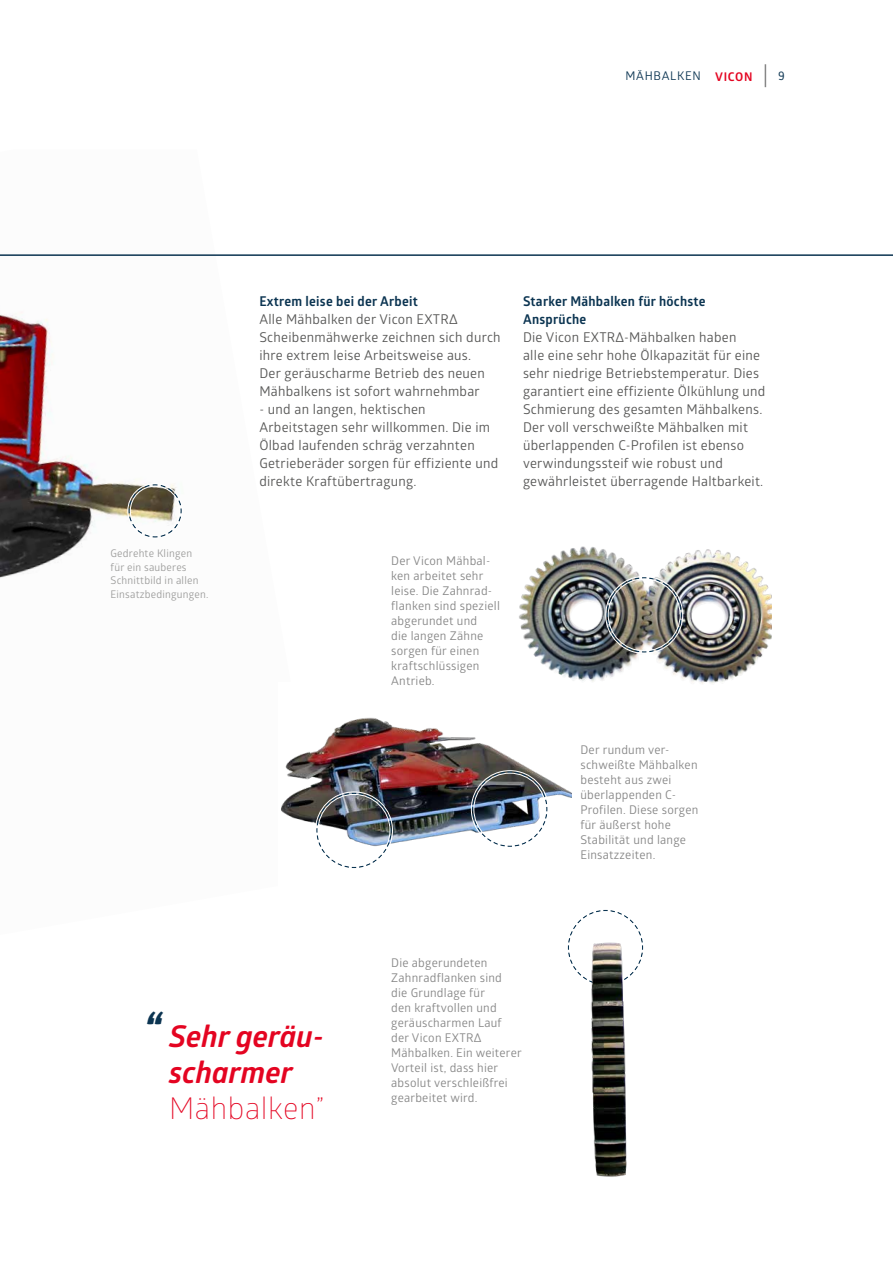
<style>
.page{position:relative;width:893px;height:1263px;background:#fff}
.page>*{position:absolute;margin:0;border:0;box-sizing:border-box;transform-origin:0 0}
.t1{font:italic 700 30px/36px "Glober";color:#e40421;text-align:center}
.t2{font:300 30px "Glober";letter-spacing:.02em;color:#e40421}
.t3{font:13.5px/18px "Glober";letter-spacing:.02em;color:#575756}
.t4{font:700 13.5px/18px "Glober";letter-spacing:.02em;color:#0b3451}
.t5{font:12px/15px "Glober";letter-spacing:.02em;color:#878787}
.t6{font:12px "Glober";letter-spacing:.06em;color:#0b3451}
.t7{font:12px "Ruda";color:#0b3451}
.t8{font:10.5px/13.5px "Glober";letter-spacing:.02em;color:#9d9d9c}
.s1{font-weight:700;color:#e40421}
.s2{font-size:48px;color:#0b3451}
</style>
<div class="page">
<img style="left:0;top:314px;width:137px;height:264px">
<svg style="left:569px;top:911px;width:73px;height:53px"></svg>
<img style="left:519px;top:546px;width:253px;height:138px">
<img style="left:571px;top:927px;width:68px;height:250px">
<img style="left:606px;top:576px;width:77px;height:77px">
<div style="left:605px;top:576px;width:78px;height:78px;border:1px solid #fff;border-radius:50%"></div>
<div style="left:608px;top:579px;width:72px;height:72px;border:1px solid #fff;border-radius:50%"></div>
<img style="left:281px;top:683px;width:291px;height:161px">
<img style="left:316px;top:792px;width:76px;height:75px">
<div style="left:315px;top:792px;width:78px;height:77px;border:1px solid #fff;border-radius:50%"></div>
<div style="left:318px;top:794px;width:72px;height:73px;border:1px solid #fff;border-radius:50%"></div>
<img style="left:471px;top:771px;width:77px;height:75px">
<div style="left:471px;top:770px;width:78px;height:78px;border:1px solid #fff;border-radius:50%"></div>
<div style="left:474px;top:773px;width:72px;height:72px;border:1px solid #fff;border-radius:50%"></div>
<hr style="left:0;top:254px;width:893px;height:2px;background:#0b3451">
<svg style="left:128px;top:483px;width:53px;height:55px"></svg>
<div style="left:128px;top:483px;width:55px;height:55px;border:1px solid #fff;border-radius:50%"></div>
<div style="left:130px;top:486px;width:50px;height:50px;border:1px solid #fff;border-radius:50%"></div>
<svg style="left:765px;top:64px;width:1px;height:23px"></svg>
<p class="t6" style="left:625px;top:68px;width:129px">MÄHBALKEN <span class="s1">VICON</span></p>
<p class="t7" style="left:778px;top:70px;width:8px">9</p>
<p class="t8" style="left:111px;top:546px;width:99px">Gedrehte Klingen für ein sauberes<br>Schnittbild in allen<br>Einsatzbedingungen.</p>
<p class="t4" style="left:259px;top:292px;width:160px">Extrem leise bei der Arbeit</p>
<p class="t3" style="left:259px;top:310px;width:243px">Alle Mähbalken der Vicon EXTR∆ Scheibenmähwerke zeichnen sich durch ihre extrem leise Arbeitsweise aus.<br>Der geräuscharme Betrieb des neuen Mähbalkens ist sofort wahrnehmbar</p>
<p class="t3" style="left:259px;top:400px;width:240px">- und an langen, hektischen Arbeitstagen sehr willkommen. Die im Ölbad laufenden schräg verzahnten Getrieberäder sorgen für effiziente und direkte Kraftübertragung.</p>
<p class="t4" style="left:523px;top:292px;width:184px">Starker Mähbalken für höchste<br>Ansprüche</p>
<p class="t3" style="left:523px;top:328px;width:244px">Die Vicon EXTR∆-Mähbalken haben<br>alle eine sehr hohe Ölkapazität für eine sehr niedrige Betriebstemperatur. Dies garantiert eine effiziente Ölkühlung und Schmierung des gesamten Mähbalkens.<br>Der voll verschweißte Mähbalken mit überlappenden C-Profilen ist ebenso verwindungssteif wie robust und gewährleistet überragende Haltbarkeit.</p>
<p class="t5" style="left:391px;top:552px;width:110px">Der Vicon Mähbal&shy;ken arbeitet sehr leise. Die Zahnrad&shy;flanken sind speziell abgerundet und<br>die langen Zähne sorgen für einen kraftschlüssigen<br>Antrieb.</p>
<p class="t5" style="left:580px;top:742px;width:119px">Der rundum ver&shy;schweißte Mähbalken besteht aus zwei überlappenden C-<br>Profilen. Diese sorgen für äußerst hohe<br>Stabilität und lange<br>Einsatzzeiten.</p>
<h1 class="t1" style="left:143px;top:1018px;width:182px"><span class="s2">“</span> Sehr geräu&shy;scharmer</h1>
<h1 class="t2" style="left:169px;top:1087px;width:157px">Mähbalken”</h1>
<p class="t5" style="left:391px;top:954px;width:132px">Die abgerundeten<br>Zahnradflanken sind<br>die Grundlage für<br>den kraftvollen und geräuscharmen Lauf der Vicon EXTR∆<br>Mähbalken. Ein weiterer<br>Vorteil ist, dass hier absolut verschleißfrei gearbeitet wird.</p>
</div>
